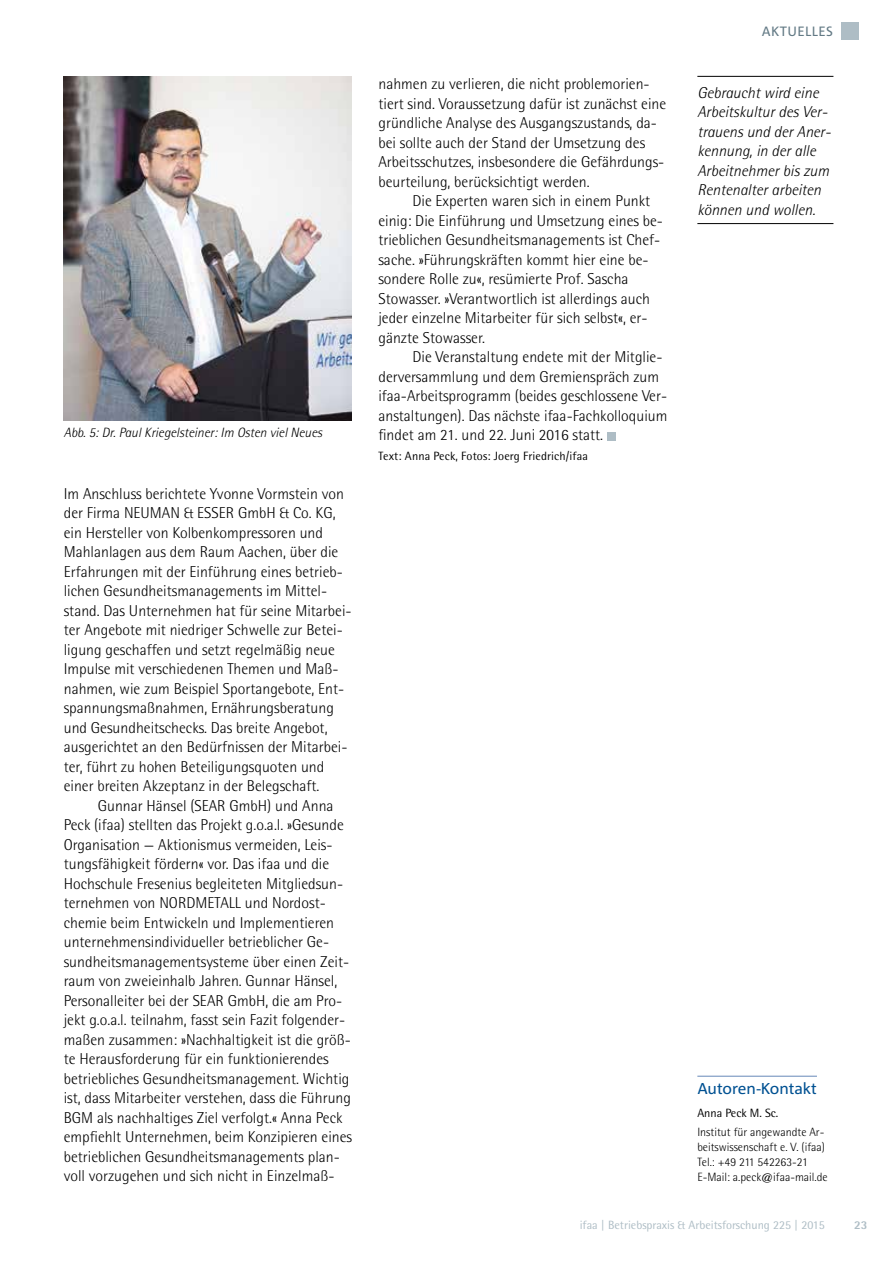
<style>
.page{position:relative;width:893px;height:1263px;background:#fff}
.page>*{position:absolute;margin:0;border:0;box-sizing:border-box;transform-origin:0 0}
.t1{font:300 15.75px/19.5px "Rotis Semi Sans";color:#000}
.t2{font:italic 300 15.75px/19.5px "Rotis Semi Sans";color:#000}
.t3{font:15.75px "Corpid C1";color:#005192}
.t4{font:italic 300 13.5px "Rotis Semi Sans";color:#000}
.t5{font:13.5px "Corpid C1";letter-spacing:.03em;color:#637a85}
.t6{font:300 12px/15px "Rotis Semi Sans";color:#000}
.t7{font:12px "Rotis Semi Sans";letter-spacing:.01em;color:#000}
.t8{font:12px "Rotis Semi Sans";color:#aebdc5}
.t9{font:800 12px "Rotis Semi Sans";color:#aebdc5}
</style>
<div class="page">
<div style="left:842px;top:22px;width:17px;height:17px;background:#aebdc5"></div>
<div style="left:607px;top:432px;width:8px;height:8px;background:#aebdc5"></div>
<hr style="left:697px;top:1076px;width:120px;height:1px;background:#6689b8">
<img style="left:64px;top:77px;width:288px;height:344px">
<hr style="left:697px;top:76px;width:136px;height:1px;background:#000">
<hr style="left:697px;top:223px;width:136px;height:1px;background:#000">
<p class="t4" style="left:64px;top:424px;width:260px">Abb. 5: Dr. Paul Kriegelsteiner: Im Osten viel Neues</p>
<p class="t1" style="left:64px;top:484px;width:289px">Im Anschluss berichtete Yvonne Vormstein von der Firma NEUMAN &amp; ESSER GmbH &amp; Co. KG, ein Hersteller von Kolbenkompressoren und Mahlanlagen aus dem Raum Aachen, über die Erfahrungen mit der Einführung eines betrieb&shy;lichen Gesundheitsmanagements im Mittel&shy;stand. Das Unternehmen hat für seine Mitarbei&shy;ter Angebote mit niedriger Schwelle zur Betei&shy;ligung geschaffen und setzt regelmäßig neue Impulse mit verschiedenen Themen und Maß&shy;nahmen, wie zum Beispiel Sportangebote, Ent&shy;spannungsmaßnahmen, Ernährungsberatung und Gesundheitschecks. Das breite Angebot, ausgerichtet an den Bedürfnissen der Mitarbei&shy;ter, führt zu hohen Beteiligungsquoten und einer breiten Akzeptanz in der Belegschaft.</p>
<p class="t1" style="left:64px;top:796px;width:290px;text-indent:34px">Gunnar Hänsel (SEAR GmbH) und Anna Peck (ifaa) stellten das Projekt g.o.a.l. »Gesunde Organisation — Aktionismus vermeiden, Leis&shy;tungsfähigkeit fördern« vor. Das ifaa und die Hochschule Fresenius begleiteten Mitgliedsun&shy;ternehmen von NORDMETALL und Nordost&shy;chemie beim Entwickeln und Implementieren unternehmensindividueller betrieblicher Ge&shy;sundheitsmanagementsysteme über einen Zeit&shy;raum von zweieinhalb Jahren. Gunnar Hänsel, Personalleiter bei der SEAR GmbH, die am Pro&shy;jekt g.o.a.l. teilnahm, fasst sein Fazit folgender&shy;maßen zusammen: »Nachhaltigkeit ist die größ&shy;te Herausforderung für ein funktionierendes betriebliches Gesundheitsmanagement. Wichtig ist, dass Mitarbeiter verstehen, dass die Führung BGM als nachhaltiges Ziel verfolgt.« Anna Peck empfiehlt Unternehmen, beim Konzipieren eines betrieblichen Gesundheitsmanagements plan&shy;voll vorzugehen und sich nicht in Einzelmaß-</p>
<p class="t1" style="left:378px;top:74px;width:289px">nahmen zu verlieren, die nicht problemorien&shy;tiert sind. Voraussetzung dafür ist zunächst eine gründliche Analyse des Ausgangszustands, da&shy;bei sollte auch der Stand der Umsetzung des Arbeitsschutzes, insbesondere die Gefährdungs&shy;beurteilung, berücksichtigt werden.</p>
<p class="t1" style="left:378px;top:191px;width:286px;text-indent:34px">Die Experten waren sich in einem Punkt einig: Die Einführung und Umsetzung eines be&shy;trieblichen Gesundheitsmanagements ist Chef&shy;sache. »Führungskräften kommt hier eine be&shy;sondere Rolle zu«, resümierte Prof. Sascha Stowasser. »Verantwortlich ist allerdings auch jeder einzelne Mitarbeiter für sich selbst«, er&shy;gänzte Stowasser.</p>
<p class="t1" style="left:378px;top:347px;width:290px;text-indent:34px">Die Veranstaltung endete mit der Mitglie&shy;derversammlung und dem Gremienspräch zum ifaa-Arbeitsprogramm (beides geschlossene Ver&shy;anstaltungen). Das nächste ifaa-Fachkolloquium findet am 21. und 22. Juni 2016 statt.</p>
<p class="t7" style="left:378px;top:448px;width:211px">Text: Anna Peck, Fotos: Joerg Friedrich/ifaa</p>
<p class="t5" style="left:762px;top:23px;width:73px">Aktuelles</p>
<p class="t2" style="left:697px;top:83px;width:135px">Gebraucht wird eine<br>Arbeitskultur des Ver&shy;trauens und der Aner&shy;kennung, in der alle<br>Arbeitnehmer bis zum<br>Rentenalter arbeiten können und wollen.</p>
<p class="t3" style="left:697px;top:1078px;width:121px">Autoren-Kontakt</p>
<p class="t7" style="left:697px;top:1106px;width:83px">Anna Peck M. Sc.</p>
<p class="t6" style="left:697px;top:1125px;width:132px">Institut für angewandte Ar&shy;beitswissenschaft e. V. (ifaa)<br>Tel.: +49 211 542263-21<br>E-Mail: a.peck@ifaa-mail.de</p>
<p class="t8" style="left:580px;top:1218px;width:247px">ifaa | Betriebspraxis &amp; Arbeitsforschung 225 | 2015</p>
<p class="t9" style="left:854px;top:1217px;width:15px">23</p>
</div>
